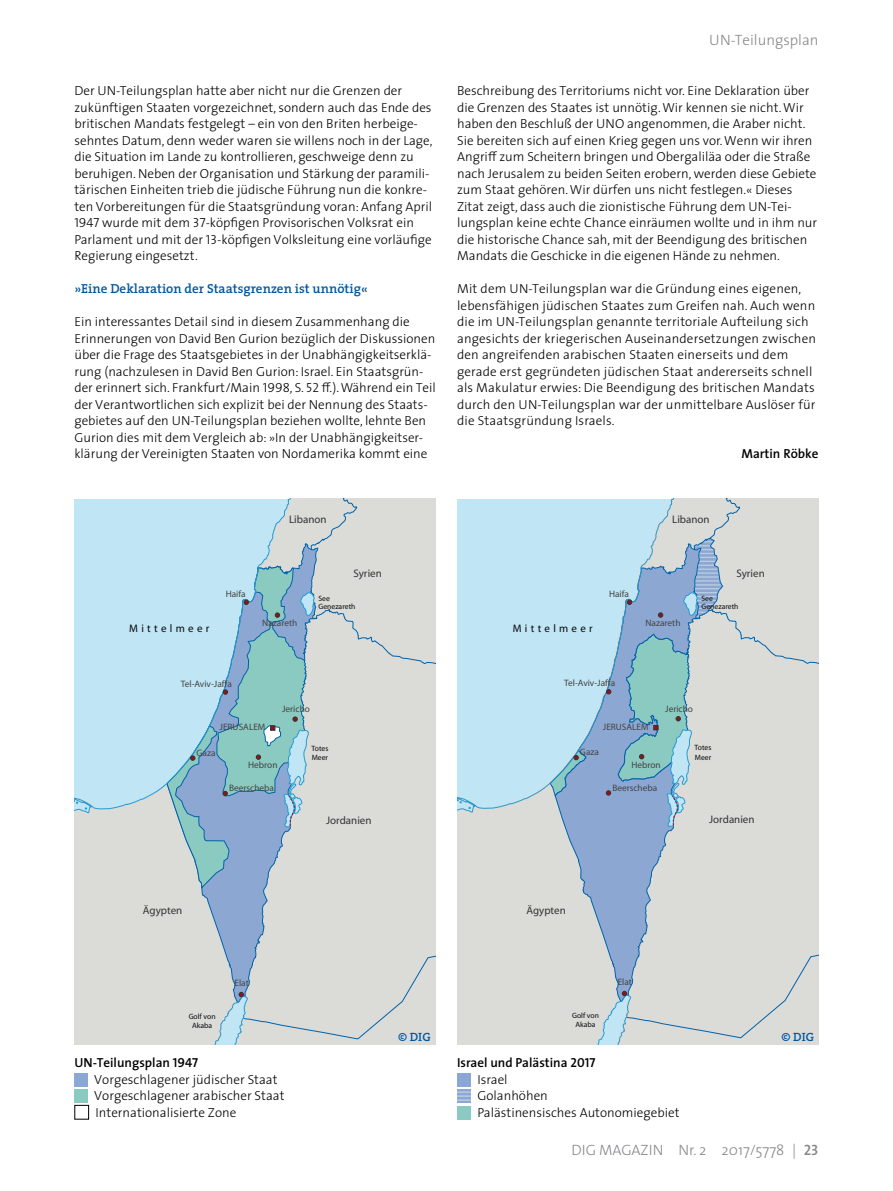
<style>
.page{position:relative;width:893px;height:1191px;background:#fff}
.page>*{position:absolute;margin:0;border:0;box-sizing:border-box;transform-origin:0 0}
.t1{font:300 15px "The Sans";color:#87888a}
.t2{font:300 13.2px/16.5px "The Sans";color:#000}
.t3{font:600 13.2px "The Serif";color:#00559f}
.t4{font:600 13.2px "The Sans";color:#000}
.t5{font:600 12px "The Serif";color:#00559f}
.t6{font:10.95px "The Sans LP7 Bld";color:#323434}
.t7{font:10.95px "The Sans LP7 Bld";letter-spacing:.3em;color:#080a0d}
.t8{font:9.3px "The Sans LP5 Plain";color:#434343}
.t9{font:7.65px/9.1px "The Sans LP7 Bld";color:#080a0d}
.s1{font-family:"The Sans Light Caps";font-weight:400}
.s2{font-weight:600}
.s3{font-family:"The Sans Semi Bold Caps";font-weight:400}
</style>
<div class="page">
<svg style="left:74px;top:499px;width:362px;height:545px;background:#d0dbde"></svg>
<svg style="left:239px;top:992px;width:5px;height:5px"></svg>
<svg style="left:166px;top:566px;width:149px;height:322px;background:#a0c6d5"></svg>
<svg style="left:457px;top:499px;width:362px;height:545px;background:#c9d7de"></svg>
<svg style="left:627px;top:600px;width:5px;height:4px"></svg>
<svg style="left:658px;top:612px;width:5px;height:5px"></svg>
<svg style="left:606px;top:689px;width:5px;height:5px"></svg>
<svg style="left:622px;top:991px;width:5px;height:5px"></svg>
<svg style="left:606px;top:790px;width:5px;height:5px"></svg>
<svg style="left:550px;top:750px;width:36px;height:48px;background:#91bad2"></svg>
<svg style="left:618px;top:633px;width:74px;height:193px;background:#8dbac9"></svg>
<div style="left:74px;top:1072px;width:14px;height:14px;background:#8aa8d3"></div>
<div style="left:74px;top:1089px;width:14px;height:14px;background:#8acac0"></div>
<div style="left:74px;top:1105px;width:15px;height:14px;border:1px solid #000"></div>
<div style="left:457px;top:1072px;width:14px;height:14px;background:#8aa8d3"></div>
<svg style="left:457px;top:1089px;width:14px;height:14px"></svg>
<svg style="left:457px;top:1091px;width:14px;height:9px"></svg>
<div style="left:457px;top:1105px;width:14px;height:14px;background:#8acac0"></div>
<p class="t1" style="left:709px;top:28px;width:111px">UN-Teilungsplan</p>
<p class="t2" style="left:74px;top:82px;width:360px">Der UN-Teilungsplan hatte aber nicht nur die Grenzen der zukünftigen Staaten vorgezeichnet, sondern auch das Ende des britischen Mandats festgelegt – ein von den Briten herbeige&shy;sehntes Datum, denn weder waren sie willens noch in der Lage, die Situation im Lande zu kontrollieren, geschweige denn zu beruhigen. Neben der Organisation und Stärkung der paramili&shy;tärischen Einheiten trieb die jüdische Führung nun die konkre&shy;ten Vorbereitungen für die Staatsgründung voran: Anfang April <span class="s1">1947</span> wurde mit dem <span class="s1">37</span>-köpfigen Provisorischen Volksrat ein Parlament und mit der <span class="s1">13</span>-köpfigen Volksleitung eine vorläufige Regierung eingesetzt.</p>
<p class="t3" style="left:74px;top:278px;width:295px">»Eine Deklaration der Staatsgrenzen ist unnötig«</p>
<p class="t2" style="left:74px;top:313px;width:363px">Ein interessantes Detail sind in diesem Zusammenhang die Erinnerungen von David Ben Gurion bezüglich der Diskussionen über die Frage des Staatsgebietes in der Unabhängigkeitserklä&shy;rung (nachzulesen in David Ben Gurion: Israel. Ein Staatsgrün&shy;der erinnert sich. Frankfurt/Main <span class="s1">1998</span>, S. <span class="s1">52</span> ff.). Während ein Teil der Verantwortlichen sich explizit bei der Nennung des Staats&shy;gebietes auf den UN-Teilungsplan beziehen wollte, lehnte Ben Gurion dies mit dem Vergleich ab: »In der Unabhängigkeitser&shy;klärung der Vereinigten Staaten von Nordamerika kommt eine</p>
<p class="t2" style="left:457px;top:82px;width:362px">Beschreibung des Territoriums nicht vor. Eine Deklaration über die Grenzen des Staates ist unnötig. Wir kennen sie nicht. Wir haben den Beschluß der UNO angenommen, die Araber nicht.<br>Sie bereiten sich auf einen Krieg gegen uns vor. Wenn wir ihren Angriff zum Scheitern bringen und Obergaliläa oder die Straße nach Jerusalem zu beiden Seiten erobern, werden diese Gebiete zum Staat gehören. Wir dürfen uns nicht festlegen.« Dieses Zitat zeigt, dass auch die zionistische Führung dem UN-Tei&shy;lungsplan keine echte Chance einräumen wollte und in ihm nur die historische Chance sah, mit der Beendigung des britischen Mandats die Geschicke in die eigenen Hände zu nehmen.</p>
<p class="t2" style="left:457px;top:280px;width:360px">Mit dem UN-Teilungsplan war die Gründung eines eigenen, lebensfähigen jüdischen Staates zum Greifen nah. Auch wenn die im UN-Teilungsplan genannte territoriale Aufteilung sich angesichts der kriegerischen Auseinandersetzungen zwischen den angreifenden arabischen Staaten einerseits und dem gerade erst gegründeten jüdischen Staat andererseits schnell als Makulatur erwies: Die Beendigung des britischen Mandats durch den UN-Teilungsplan war der unmittelbare Auslöser für die Staatsgründung Israels.</p>
<p class="t4" style="left:741px;top:443px;width:79px">Martin Röbke</p>
<p class="t6" style="left:289px;top:514px;width:39px">Libanon</p>
<p class="t6" style="left:672px;top:514px;width:39px">Libanon</p>
<p class="t6" style="left:354px;top:568px;width:30px">Syrien</p>
<p class="t6" style="left:736px;top:568px;width:30px">Syrien</p>
<p class="t8" style="left:226px;top:589px;width:21px">Haifa</p>
<p class="t9" style="left:318px;top:595px;width:39px;line-height:7.6px">See<br>Genezareth</p>
<p class="t8" style="left:609px;top:589px;width:21px">Haifa</p>
<p class="t9" style="left:701px;top:595px;width:38px;line-height:7.6px">See<br>Genezareth</p>
<p class="t7" style="left:129px;top:622px;width:82px">Mittelmeer</p>
<p class="t8" style="left:262px;top:618px;width:37px">Nazareth</p>
<p class="t7" style="left:513px;top:622px;width:82px">Mittelmeer</p>
<p class="t8" style="left:645px;top:618px;width:37px">Nazareth</p>
<p class="t8" style="left:181px;top:679px;width:53px">Tel-Aviv-Jaffa</p>
<p class="t8" style="left:220px;top:722px;width:47px">JERUSALEM</p>
<p class="t8" style="left:282px;top:704px;width:29px">Jericho</p>
<p class="t8" style="left:564px;top:678px;width:52px">Tel-Aviv-Jaffa</p>
<p class="t8" style="left:603px;top:722px;width:47px">JERUSALEM</p>
<p class="t8" style="left:665px;top:704px;width:29px">Jericho</p>
<p class="t8" style="left:197px;top:748px;width:21px">Gaza</p>
<p class="t8" style="left:248px;top:760px;width:31px">Hebron</p>
<p class="t9" style="left:311px;top:744px;width:18px">Totes<br>Meer</p>
<p class="t8" style="left:580px;top:747px;width:20px">Gaza</p>
<p class="t8" style="left:631px;top:760px;width:31px">Hebron</p>
<p class="t9" style="left:695px;top:743px;width:18px">Totes<br>Meer</p>
<p class="t8" style="left:229px;top:783px;width:46px">Beerscheba</p>
<p class="t8" style="left:612px;top:783px;width:46px">Beerscheba</p>
<p class="t6" style="left:326px;top:815px;width:47px">Jordanien</p>
<p class="t6" style="left:709px;top:814px;width:47px">Jordanien</p>
<p class="t6" style="left:143px;top:905px;width:41px">Ägypten</p>
<p class="t9" style="left:189px;top:1012px;width:28px;text-align:center">Golf von<br>Akaba</p>
<p class="t8" style="left:234px;top:978px;width:16px">Elat</p>
<p class="t6" style="left:526px;top:904px;width:41px">Ägypten</p>
<p class="t9" style="left:572px;top:1011px;width:28px;text-align:center">Golf von<br>Akaba</p>
<p class="t8" style="left:618px;top:977px;width:16px">Elat</p>
<p class="t5" style="left:398px;top:1026px;width:34px">© DIG</p>
<p class="t5" style="left:782px;top:1026px;width:34px">© DIG</p>
<p class="t2" style="left:94px;top:1053px;width:192px;text-indent:-20px"><span class="s2">UN-Teilungsplan</span> <span class="s3">1947<br></span>Vorgeschlagener jüdischer Staat<br>Vorgeschlagener arabischer Staat<br>Internationalisierte Zone</p>
<p class="t2" style="left:477px;top:1054px;width:204px;text-indent:-20px"><span class="s2">Israel und Palästina</span> <span class="s3">2017<br></span>Israel<br>Golanhöhen<br>Palästinensisches Autonomiegebiet</p>
<p class="t1" style="left:572px;top:1138px;width:248px">DIG MAGAZIN Nr. 2 2017/5778 | <span class="s3">23</span></p>
</div>
